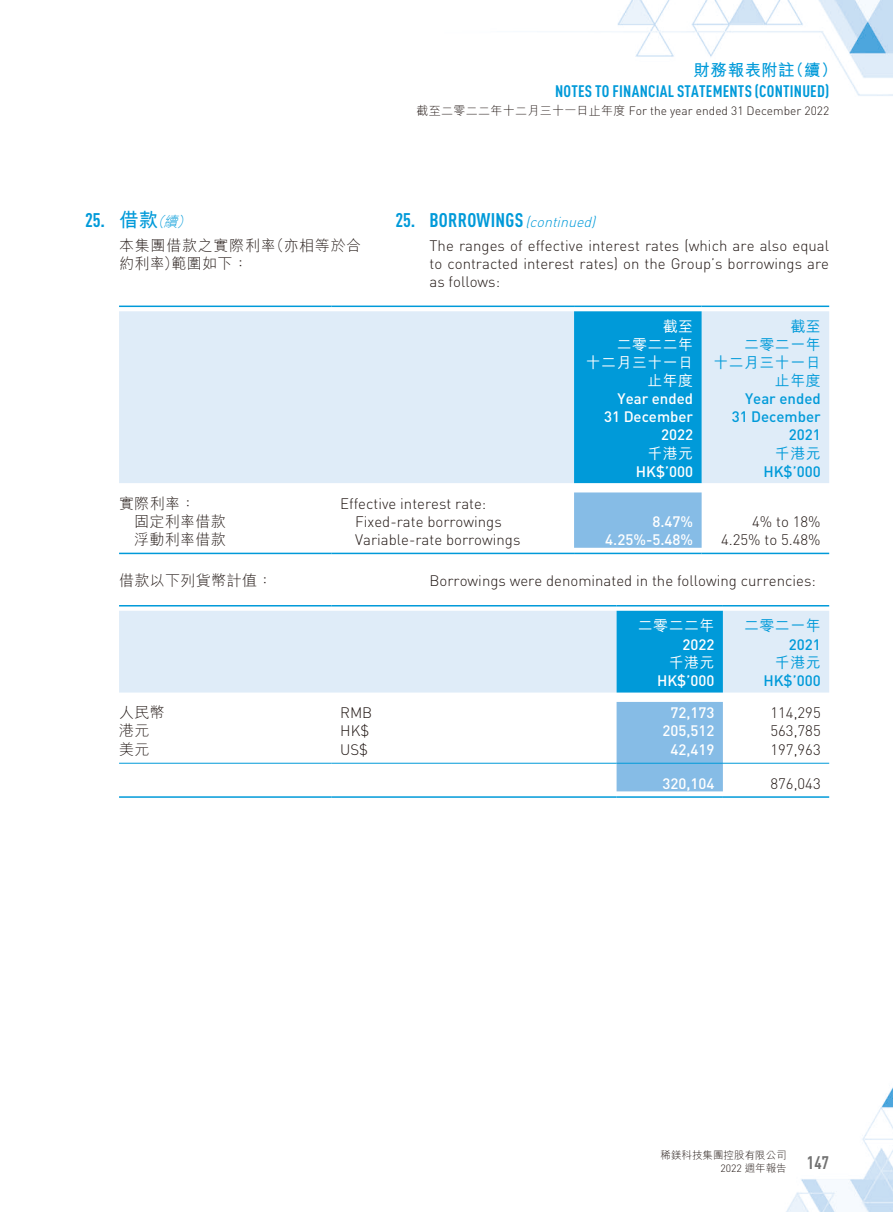
<style>
.page{position:relative;width:893px;height:1212px;background:#fff}
.page>*{position:absolute;margin:0;border:0;box-sizing:border-box;transform-origin:0 0}
.t1{font:700 condensed 19.5px "DIN Pro";letter-spacing:.015em;color:#009ad9}
.t2{font:700 condensed 18px "DIN Pro";color:#727272}
.t3{font:700 condensed 16.5px "DIN Pro";letter-spacing:.015em;color:#009ad9}
.t4{font:700 16.5px "M Hei HK";letter-spacing:.04em;color:#009ad9}
.t5{font:300 15px/18px "DIN Pro";color:#231916;text-align:justify}
.t6{font:500 15px/18px "DIN Pro";color:#fff;text-align:right}
.t7{font:500 15px/18px "DIN Pro";color:#009ad9;text-align:right}
.t8{font:300 15px "M Hei HK";letter-spacing:.025em;color:#231916}
.t9{font:500 15px/18px "M Hei HK";letter-spacing:.025em;color:#fff;text-align:right}
.t10{font:500 15px/18px "M Hei HK";letter-spacing:.025em;color:#009ad9;text-align:right}
.t11{font:300 15px/18px "M Hei HK";letter-spacing:.05em;color:#231916}
.t12{font:300 12px "DIN Pro";color:#231916}
.t13{font:300 10.5px "M Hei HK";color:#231916}
.t14{font:300 10.5px "DIN Pro";color:#231916}
.s1{font-family:"M Hei HK"}
.s2{font-family:"M Hei HK";font-stretch:normal}
.s3{font-family:"M Hei HK";font-weight:300;font-style:italic;font-stretch:normal;font-size:14.25px}
.s4{font-weight:300;font-style:italic;font-stretch:normal;font-size:14.25px}
</style>
<div class="page">
<img style="left:119px;top:0;width:774px;height:1212px">
<div style="left:119px;top:311px;width:710px;height:172px;background:#dfecf8"></div>
<div style="left:574px;top:311px;width:128px;height:172px;background:#009ad9"></div>
<div style="left:574px;top:492px;width:128px;height:56px;background:#86bce6"></div>
<hr style="left:119px;top:306px;width:213px;height:1px;background:#009ad9">
<hr style="left:332px;top:306px;width:242px;height:1px;background:#009ad9">
<hr style="left:574px;top:306px;width:128px;height:1px;background:#009ad9">
<hr style="left:702px;top:306px;width:127px;height:1px;background:#009ad9">
<hr style="left:119px;top:553px;width:213px;height:1px;background:#009ad9">
<hr style="left:332px;top:553px;width:242px;height:1px;background:#009ad9">
<hr style="left:574px;top:553px;width:128px;height:1px;background:#009ad9">
<hr style="left:702px;top:553px;width:127px;height:1px;background:#009ad9">
<div style="left:119px;top:611px;width:710px;height:81px;background:#dfecf8"></div>
<div style="left:617px;top:611px;width:106px;height:81px;background:#009ad9"></div>
<div style="left:617px;top:702px;width:106px;height:89px;background:#86bce6"></div>
<hr style="left:119px;top:605px;width:213px;height:1px;background:#009ad9">
<hr style="left:332px;top:605px;width:285px;height:1px;background:#009ad9">
<hr style="left:617px;top:605px;width:106px;height:1px;background:#009ad9">
<hr style="left:723px;top:605px;width:106px;height:1px;background:#009ad9">
<hr style="left:119px;top:763px;width:213px;height:1px;background:#009ad9">
<hr style="left:332px;top:763px;width:285px;height:1px;background:#009ad9">
<hr style="left:617px;top:763px;width:106px;height:1px;background:#009ad9">
<hr style="left:723px;top:763px;width:106px;height:1px;background:#009ad9">
<hr style="left:119px;top:796px;width:213px;height:2px;background:#009ad9">
<hr style="left:332px;top:796px;width:285px;height:2px;background:#009ad9">
<hr style="left:617px;top:796px;width:106px;height:2px;background:#009ad9">
<hr style="left:723px;top:796px;width:106px;height:2px;background:#009ad9">
<p class="t4" style="left:693px;top:57px;width:146px">財務報表附註（續）</p>
<p class="t3" style="left:555px;top:78px;width:276px">NOTES TO FINANCIAL STATEMENTS (CONTINUED)</p>
<p class="t12" style="left:417px;top:101px;width:414px"><span class="s1">截至二零二二年十二月三十一日止年度</span> For the year ended 31 December 2022</p>
<h1 class="t1" style="left:85px;top:205px;width:111px">25. <span class="s2">借款</span><span class="s3">（續）</span></h1>
<p class="t11" style="left:119px;top:236px;width:244px">本集團借款之實際利率（亦相等於合約利率）範圍如下：</p>
<h1 class="t1" style="left:395px;top:205px;width:206px">25. BORROWINGS <span class="s4">(continued)</span></h1>
<p class="t5" style="left:429px;top:235px;width:401px">The ranges of effective interest rates (which are also equal to contracted interest rates) on the Group’s borrowings are as follows:</p>
<p class="t9" style="left:586px;top:316px;width:109px">截至<br>二零二二年<br>十二月三十一日止年度</p>
<p class="t10" style="left:713px;top:316px;width:109px">截至<br>二零二一年<br>十二月三十一日止年度</p>
<p class="t6" style="left:604px;top:388px;width:90px">Year ended<br>31 December<br>2022</p>
<p class="t7" style="left:732px;top:388px;width:90px">Year ended<br>31 December<br>2021</p>
<p class="t9" style="left:647px;top:443px;width:47px">千港元</p>
<p class="t10" style="left:775px;top:443px;width:47px">千港元</p>
<p class="t6" style="left:636px;top:461px;width:59px">HK$’000</p>
<p class="t7" style="left:763px;top:461px;width:59px">HK$’000</p>
<p class="t8" style="left:119px;top:495px;width:78px">實際利率：</p>
<p class="t5" style="left:340px;top:493px;width:148px">Effective interest rate:</p>
<p class="t8" style="left:134px;top:514px;width:93px">固定利率借款</p>
<p class="t5" style="left:355px;top:511px;width:148px">Fixed-rate borrowings</p>
<p class="t6" style="left:652px;top:511px;width:42px">8.47%</p>
<p class="t5" style="left:752px;top:511px;width:70px">4% to 18%</p>
<p class="t8" style="left:134px;top:532px;width:93px">浮動利率借款</p>
<p class="t5" style="left:355px;top:530px;width:167px">Variable-rate borrowings</p>
<p class="t6" style="left:605px;top:529px;width:89px">4.25%-5.48%</p>
<p class="t5" style="left:721px;top:530px;width:101px">4.25% to 5.48%</p>
<p class="t5" style="left:429px;top:571px;width:388px">Borrowings were denominated in the following currencies:</p>
<p class="t9" style="left:638px;top:615px;width:78px">二零二二年</p>
<p class="t10" style="left:744px;top:615px;width:78px">二零二一年</p>
<p class="t6" style="left:682px;top:633px;width:33px">2022</p>
<p class="t7" style="left:789px;top:633px;width:33px">2021</p>
<p class="t9" style="left:669px;top:652px;width:47px">千港元</p>
<p class="t10" style="left:775px;top:652px;width:47px">千港元</p>
<p class="t6" style="left:657px;top:670px;width:59px">HK$’000</p>
<p class="t7" style="left:763px;top:670px;width:59px">HK$’000</p>
<p class="t8" style="left:119px;top:705px;width:47px">人民幣</p>
<p class="t5" style="left:340px;top:702px;width:34px">RMB</p>
<p class="t6" style="left:670px;top:702px;width:45px">72,173</p>
<p class="t5" style="left:770px;top:702px;width:52px">114,295</p>
<p class="t8" style="left:119px;top:723px;width:32px">港元</p>
<p class="t5" style="left:340px;top:721px;width:30px">HK$</p>
<p class="t6" style="left:662px;top:720px;width:53px">205,512</p>
<p class="t5" style="left:770px;top:721px;width:52px">563,785</p>
<p class="t8" style="left:119px;top:742px;width:32px">美元</p>
<p class="t5" style="left:340px;top:739px;width:29px">US$</p>
<p class="t6" style="left:670px;top:739px;width:45px">42,419</p>
<p class="t5" style="left:770px;top:739px;width:52px">197,963</p>
<p class="t6" style="left:662px;top:773px;width:53px">320,104</p>
<p class="t5" style="left:770px;top:773px;width:52px">876,043</p>
<p class="t8" style="left:119px;top:573px;width:155px">借款以下列貨幣計值：</p>
<p class="t13" style="left:661px;top:1149px;width:128px">稀鎂科技集團控股有限公司</p>
<p class="t14" style="left:720px;top:1160px;width:68px">2022 <span class="s1">週年報告</span></p>
<p class="t2" style="left:807px;top:1149px;width:24px">147</p>
</div>
